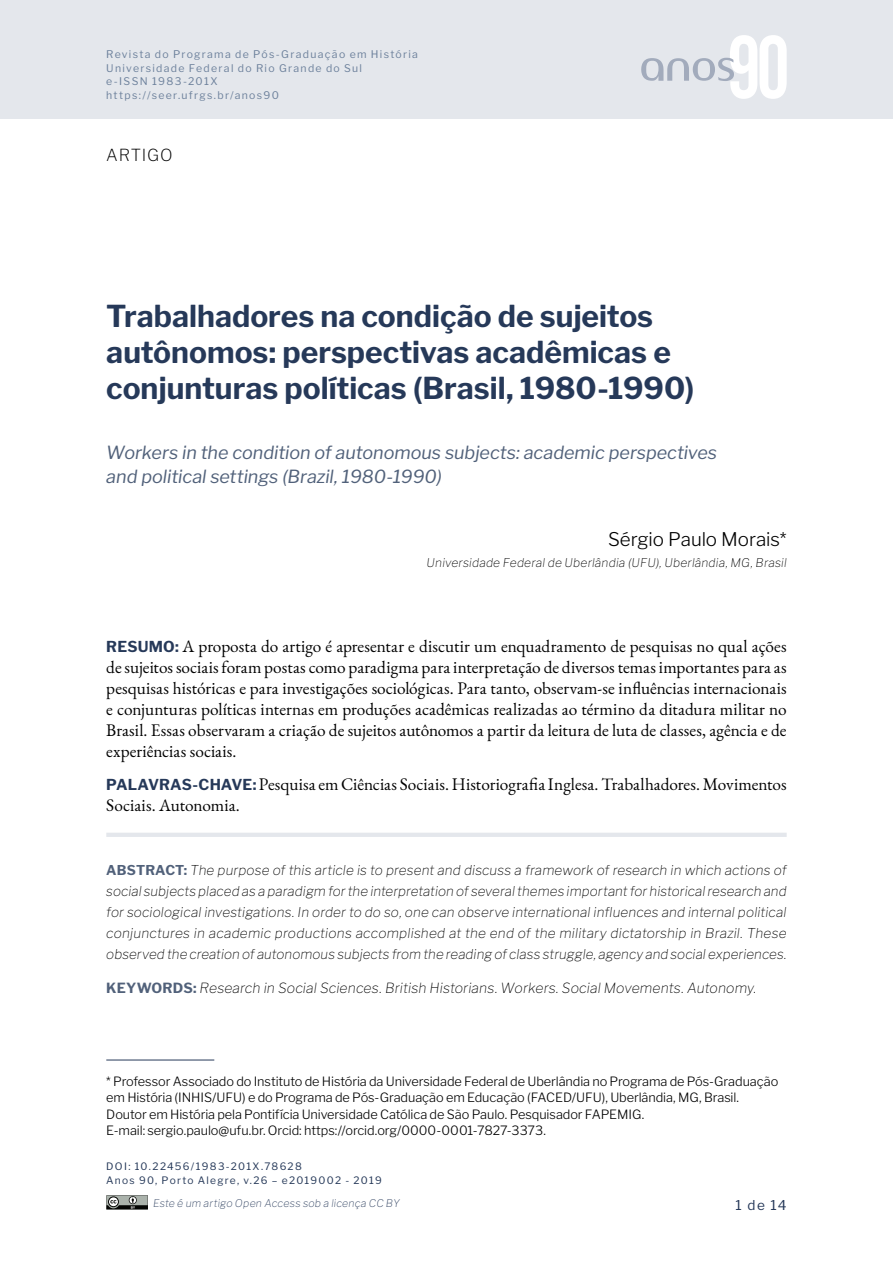
<style>
.page{position:relative;width:893px;height:1263px;background:#fff}
.page>*{position:absolute;margin:0;border:0;box-sizing:border-box;transform-origin:0 0}
.Titulo{font:700 30px/36px "Libre Franklin";color:#263959}
.Autor{font:300 18.75px "Libre Franklin";letter-spacing:-.005em;color:#000}
.Título_traduzido{font:italic 18px/24px "Libre Franklin";color:#51617a}
.Resumo{font:17.25px/21px "EB Garamond";color:#000;text-align:justify}
.Palavras-chave{font:17.25px/21px "EB Garamond";color:#000}
.t1{font:200 16.5px "Libre Franklin";letter-spacing:.05em;color:#000}
.Keywords{font:italic 100 13.95px "Libre Franklin";letter-spacing:.01em;color:#000}
.Abstract{font:italic 100 13.5px/21px "Libre Franklin";letter-spacing:.005em;color:#000;text-align:justify}
.Numeração_de_página{font:13.5px "Libre Franklin";color:#263959}
.Nota_autor{font:300 12.75px/16.5px "Libre Franklin";letter-spacing:-.005em;color:#000}
.Dados_Autor_-_ÚLTIMA{font:italic 100 12px "Libre Franklin";letter-spacing:.015em;color:#000}
.t2{font:10.5px/13.5px "Libre Franklin";letter-spacing:.125em;color:#6d819c}
.t3{font:italic 100 10.5px "Libre Franklin";letter-spacing:.02em;color:#263959}
.t4{font:10.2px/14.7px "Libre Franklin";letter-spacing:.12em;color:#263959}
.s1{font-family:"Libre Franklin";font-weight:700;font-size:15px;color:#263959}
.s2{font-weight:700;font-style:normal;color:#51617a}
</style>
<div class="page">
<div style="left:0;top:0;width:893px;height:119px;background:#e4e7ec"></div>
<svg style="left:641px;top:35px;width:146px;height:64px"></svg>
<svg style="left:106px;top:1195px;width:42px;height:15px"></svg>
<hr style="left:106px;top:833px;width:681px;height:4px;background:#e4e7ec">
<hr style="left:106px;top:1060px;width:108px;height:1px;background:#263959">
<p class="t2" style="left:106px;top:48px;width:313px">Revista do Programa de Pós-Graduação em História Universidade Federal do Rio Grande do Sul<br>e-ISSN 1983-201X<br>https://seer.ufrgs.br/anos90</p>
<p class="t1" style="left:106px;top:145px;width:68px">ARTIGO</p>
<h1 class="Titulo" style="left:106px;top:298px;width:589px">Trabalhadores na condição de sujeitos autônomos: perspectivas acadêmicas e conjunturas políticas (Brasil, 1980-1990)</h1>
<p class="Título_traduzido" style="left:106px;top:440px;width:612px">Workers in the condition of autonomous subjects: academic perspectives and political settings (Brazil, 1980-1990)</p>
<p class="Autor" style="left:608px;top:528px;width:180px">Sérgio Paulo Morais*</p>
<p class="Dados_Autor_-_ÚLTIMA" style="left:427px;top:555px;width:362px">Universidade Federal de Uberlândia (UFU), Uberlândia, MG, Brasil</p>
<p class="Resumo" style="left:106px;top:635px;width:682px"><span class="s1">RESUMO:</span> A proposta do artigo é apresentar e discutir um enquadramento de pesquisas no qual ações de sujeitos sociais foram postas como paradigma para interpretação de diversos temas importantes para as pesquisas históricas e para investigações sociológicas. Para tanto, observam-se influências internacionais e conjunturas políticas internas em produções acadêmicas realizadas ao término da ditadura militar no Brasil. Essas observaram a criação de sujeitos autônomos a partir da leitura de luta de classes, agência e de experiências sociais.</p>
<p class="Palavras-chave" style="left:106px;top:774px;width:682px"><span class="s1">PALAVRAS-CHAVE:</span> Pesquisa em Ciências Sociais. Historiografia Inglesa. Trabalhadores. Movimentos<br>Sociais. Autonomia.</p>
<p class="Abstract" style="left:106px;top:859px;width:682px"><span class="s2">ABSTRACT:</span> The purpose of this article is to present and discuss a framework of research in which actions of social subjects placed as a paradigm for the interpretation of several themes important for historical research and for sociological investigations. In order to do so, one can observe international influences and internal political conjunctures in academic productions accomplished at the end of the military dictatorship in Brazil. These observed the creation of autonomous subjects from the reading of class struggle, agency and social experiences.</p>
<p class="Keywords" style="left:106px;top:979px;width:652px"><span class="s2">KEYWORDS:</span> Research in Social Sciences. British Historians. Workers. Social Movements. Autonomy.</p>
<p class="Nota_autor" style="left:106px;top:1073px;width:673px">* Professor Associado do Instituto de História da Universidade Federal de Uberlândia no Programa de Pós-Graduação em História (INHIS/UFU) e do Programa de Pós-Graduação em Educação (FACED/UFU), Uberlândia, MG, Brasil.<br>Doutor em História pela Pontifícia Universidade Católica de São Paulo. Pesquisador FAPEMIG.<br>E-mail: sergio.paulo@ufu.br. Orcid: https://orcid.org/0000-0001-7827-3373.</p>
<p class="t4" style="left:106px;top:1158px;width:277px">DOI: 10.22456/1983-201X.78628<br>Anos 90, Porto Alegre, v.26 – e2019002 - 2019</p>
<p class="t3" style="left:153px;top:1197px;width:248px">Este é um artigo Open Access sob a licença CC BY</p>
<p class="Numeração_de_página" style="left:735px;top:1197px;width:53px">1 de 14</p>
</div>
